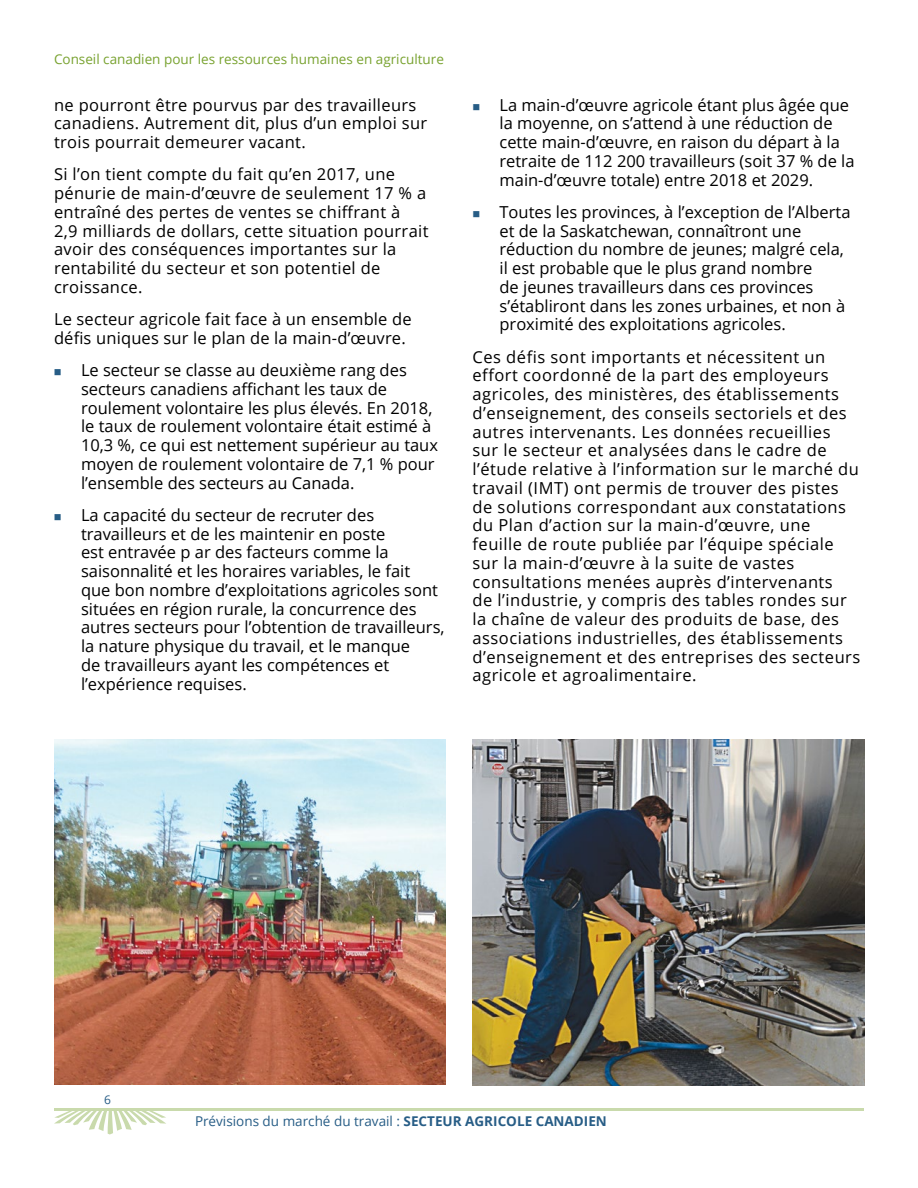
<style>
.page{position:relative;width:918px;height:1188px;background:#fff}
.page>*{position:absolute;margin:0;border:0;box-sizing:border-box;transform-origin:0 0}
.t1{font:16.5px/18.8px "Open Sans";letter-spacing:.01em;color:#000}
.t2{font:16.5px/18.8px "Open Sans";letter-spacing:.03em;color:#000}
.t3{font:13.5px "Open Sans";color:#78a22f}
.t4{font:13.5px "Open Sans";color:#275d86}
.t5{font:12px "Open Sans";color:#275d86}
.s1{font-weight:700}
</style>
<div class="page">
<svg style="left:54px;top:1111px;width:112px;height:24px"></svg>
<hr style="left:54px;top:1108px;width:810px;height:3px;background:#c9daac">
<img style="left:473px;top:740px;width:391px;height:345px">
<img style="left:54px;top:740px;width:392px;height:344px">
<p class="t3" style="left:54px;top:50px;width:391px">Conseil canadien pour les ressources humaines en agriculture</p>
<p class="t1" style="left:54px;top:95px;width:375px">ne pourront être pourvus par des travailleurs canadiens. Autrement dit, plus d’un emploi sur trois pourrait demeurer vacant.</p>
<p class="t1" style="left:54px;top:165px;width:376px">Si l’on tient compte du fait qu’en 2017, une pénurie de main-d’œuvre de seulement 17 % a entraîné des pertes de ventes se chiffrant à<br>2,9 milliards de dollars, cette situation pourrait avoir des conséquences importantes sur la rentabilité du secteur et son potentiel de croissance.</p>
<p class="t1" style="left:54px;top:309px;width:359px">Le secteur agricole fait face à un ensemble de défis uniques sur le plan de la main-d’œuvre.</p>
<p class="t1" style="left:81px;top:360px;width:359px">Le secteur se classe au deuxième rang des secteurs canadiens affichant les taux de roulement volontaire les plus élevés. En 2018, le taux de roulement volontaire était estimé à 10,3 %, ce qui est nettement supérieur au taux moyen de roulement volontaire de 7,1 % pour l’ensemble des secteurs au Canada.</p>
<p class="t1" style="left:81px;top:505px;width:365px">La capacité du secteur de recruter des travailleurs et de les maintenir en poste<br>est entravée p ar des facteurs comme la saisonnalité et les horaires variables, le fait<br>que bon nombre d’exploitations agricoles sont situées en région rurale, la concurrence des autres secteurs pour l’obtention de travailleurs, la nature physique du travail, et le manque<br>de travailleurs ayant les compétences et l’expérience requises.</p>
<p class="t1" style="left:500px;top:95px;width:357px">La main-d’œuvre agricole étant plus âgée que la moyenne, on s’attend à une réduction de cette main-d’œuvre, en raison du départ à la retraite de 112 200 travailleurs (soit 37 % de la main-d’œuvre totale) entre 2018 et 2029.</p>
<p class="t1" style="left:500px;top:202px;width:353px">Toutes les provinces, à l’exception de l’Alberta et de la Saskatchewan, connaîtront une réduction du nombre de jeunes; malgré cela, il est probable que le plus grand nombre<br>de jeunes travailleurs dans ces provinces s’établiront dans les zones urbaines, et non à proximité des exploitations agricoles.</p>
<p class="t2" style="left:473px;top:347px;width:389px">Ces défis sont importants et nécessitent un effort coordonné de la part des employeurs agricoles, des ministères, des établissements d’enseignement, des conseils sectoriels et des autres intervenants. Les données recueillies sur le secteur et analysées dans le cadre de l’étude relative à l’information sur le marché du travail (IMT) ont permis de trouver des pistes de solutions correspondant aux constatations du Plan d’action sur la main-d’œuvre, une feuille de route publiée par l’équipe spéciale sur la main-d’œuvre à la suite de vastes consultations menées auprès d’intervenants<br>de l’industrie, y compris des tables rondes sur la chaîne de valeur des produits de base, des associations industrielles, des établissements d’enseignement et des entreprises des secteurs agricole et agroalimentaire.</p>
<p class="t5" style="left:104px;top:1091px;width:8px">6</p>
<p class="t4" style="left:195px;top:1112px;width:413px">Prévisions du marché du travail : <span class="s1">SECTEUR AGRICOLE CANADIEN</span></p>
</div>
